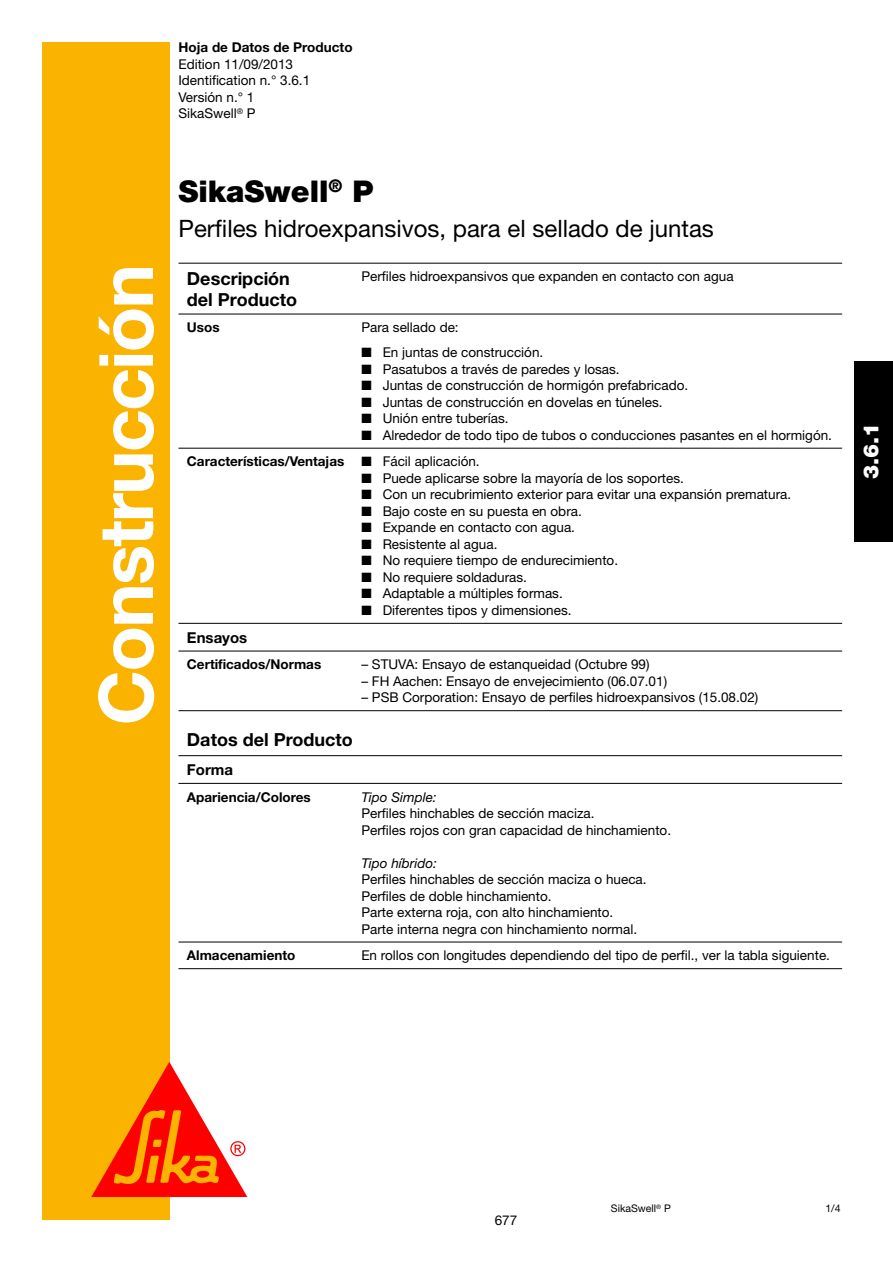
<style>
.page{position:relative;width:893px;height:1263px;background:#fff}
.page>*{position:absolute;margin:0;border:0;box-sizing:border-box;transform-origin:0 0}
.t1{font:700 75px "Helvetica Neue LT Std";letter-spacing:-.025em;color:#fff}
.t2{font:900 30px "Helvetica Neue LT Std";color:#000}
.t3{font:24px "Helvetica Neue LT Std";color:#000}
.t4{font:900 21px "Helvetica Neue LT Std";color:#fff}
.t5{font:700 18px/21px "Helvetica Neue LT Std";color:#000}
.t6{font:700 15px "Helvetica Neue LT Std";color:#000}
.t7{font:13.5px/16.5px "Helvetica Neue LT Std";color:#000}
.t8{font:700 13.5px "Helvetica Neue LT Std";color:#000}
.t9{font:italic 13.5px "Helvetica Neue LT Std";color:#000}
.t10{font:10.5px "Helvetica Neue LT Std";color:#000}
</style>
<div class="page">
<div style="left:854px;top:361px;width:38px;height:181px;background:#000"></div>
<div style="left:42px;top:43px;width:128px;height:1177px;background:#fab400"></div>
<svg style="left:91px;top:1062px;width:156px;height:135px"></svg>
<hr style="left:178px;top:314px;width:664px;height:1px;background:#000">
<hr style="left:178px;top:448px;width:664px;height:1px;background:#000">
<hr style="left:178px;top:623px;width:664px;height:1px;background:#000">
<hr style="left:178px;top:651px;width:664px;height:1px;background:#000">
<hr style="left:178px;top:783px;width:664px;height:1px;background:#000">
<hr style="left:178px;top:942px;width:664px;height:1px;background:#000">
<hr style="left:178px;top:968px;width:664px;height:1px;background:#000">
<hr style="left:178px;top:263px;width:664px;height:1px;background:#000">
<hr style="left:178px;top:755px;width:664px;height:1px;background:#000">
<hr style="left:178px;top:710px;width:664px;height:1px;background:#000">
<h1 class="t1" style="left:99px;top:725px;width:463px;rotate:-90deg">Construcción</h1>
<p class="t8" style="left:178px;top:43px;width:176px">Hoja de Datos de Producto</p>
<p class="t7" style="left:178px;top:57px;width:133px">Edition 11/09/2013<br>Identification n.° 3.6.1<br>Versión n.° 1<br>SikaSwell<sup>®</sup> P</p>
<h2 class="t2" style="left:178px;top:180px;width:197px">SikaSwell<sup>®</sup> P</h2>
<h3 class="t3" style="left:178px;top:220px;width:537px">Perfiles hidroexpansivos, para el sellado de juntas</h3>
<h3 class="t5" style="left:187px;top:269px;width:111px">Descripción del Producto</h3>
<p class="t7" style="left:361px;top:269px;width:374px">Perfiles hidroexpansivos que expanden en contacto con agua</p>
<p class="t8" style="left:187px;top:323px;width:34px">Usos</p>
<p class="t7" style="left:361px;top:320px;width:99px">Para sellado de:</p>
<p class="t7" style="left:361px;top:345px;width:183px">■ En juntas de construcción.</p>
<p class="t7" style="left:361px;top:362px;width:260px">■ Pasatubos a través de paredes y losas.</p>
<p class="t7" style="left:361px;top:378px;width:328px">■ Juntas de construcción de hormigón prefabricado.</p>
<p class="t7" style="left:361px;top:395px;width:303px">■ Juntas de construcción en dovelas en túneles.</p>
<p class="t7" style="left:361px;top:411px;width:149px">■ Unión entre tuberías.</p>
<p class="t7" style="left:361px;top:428px;width:472px">■ Alrededor de todo tipo de tubos o conducciones pasantes en el hormigón.</p>
<p class="t8" style="left:187px;top:457px;width:159px">Características/Ventajas</p>
<p class="t7" style="left:361px;top:454px;width:120px">■ Fácil aplicación.</p>
<p class="t7" style="left:361px;top:471px;width:324px">■ Puede aplicarse sobre la mayoría de los soportes.</p>
<p class="t7" style="left:361px;top:487px;width:431px">■ Con un recubrimiento exterior para evitar una expansión prematura.</p>
<p class="t7" style="left:361px;top:504px;width:222px">■ Bajo coste en su puesta en obra.</p>
<p class="t7" style="left:361px;top:520px;width:215px">■ Expande en contacto con agua.</p>
<p class="t7" style="left:361px;top:537px;width:138px">■ Resistente al agua.</p>
<p class="t7" style="left:361px;top:553px;width:258px">■ No requiere tiempo de endurecimiento.</p>
<p class="t7" style="left:361px;top:570px;width:167px">■ No requiere soldaduras.</p>
<p class="t7" style="left:361px;top:586px;width:203px">■ Adaptable a múltiples formas.</p>
<p class="t7" style="left:361px;top:603px;width:212px">■ Diferentes tipos y dimensiones.</p>
<p class="t6" style="left:187px;top:632px;width:62px">Ensayos</p>
<p class="t8" style="left:187px;top:660px;width:136px">Certificados/Normas</p>
<p class="t7" style="left:361px;top:657px;width:289px">– STUVA: Ensayo de estanqueidad (Octubre 99)</p>
<p class="t7" style="left:361px;top:674px;width:307px">– FH Aachen: Ensayo de envejecimiento (06.07.01)</p>
<p class="t7" style="left:361px;top:690px;width:398px">– PSB Corporation: Ensayo de perfiles hidroexpansivos (15.08.02)</p>
<h3 class="t5" style="left:187px;top:731px;width:167px">Datos del Producto</h3>
<p class="t6" style="left:187px;top:764px;width:48px">Forma</p>
<p class="t8" style="left:187px;top:792px;width:125px">Apariencia/Colores</p>
<p class="t9" style="left:361px;top:792px;width:77px">Tipo Simple:</p>
<p class="t7" style="left:361px;top:806px;width:311px">Perfiles hinchables de sección maciza.<br>Perfiles rojos con gran capacidad de hinchamiento.</p>
<p class="t9" style="left:361px;top:858px;width:77px">Tipo híbrido:</p>
<p class="t7" style="left:361px;top:872px;width:287px">Perfiles hinchables de sección maciza o hueca.<br>Perfiles de doble hinchamiento.<br>Parte externa roja, con alto hinchamiento.<br>Parte interna negra con hinchamiento normal.</p>
<p class="t8" style="left:187px;top:951px;width:110px">Almacenamiento</p>
<p class="t7" style="left:361px;top:948px;width:470px">En rollos con longitudes dependiendo del tipo de perfil., ver la tabla siguiente.</p>
<h3 class="t4" style="left:863px;top:479px;width:58px;rotate:-90deg">3.6.1</h3>
<p class="t7" style="left:495px;top:1213px;width:24px">677</p>
<p class="t10" style="left:611px;top:1205px;width:61px">SikaSwell<sup>®</sup> P</p>
<p class="t10" style="left:825px;top:1205px;width:17px">1/4</p>
</div>
